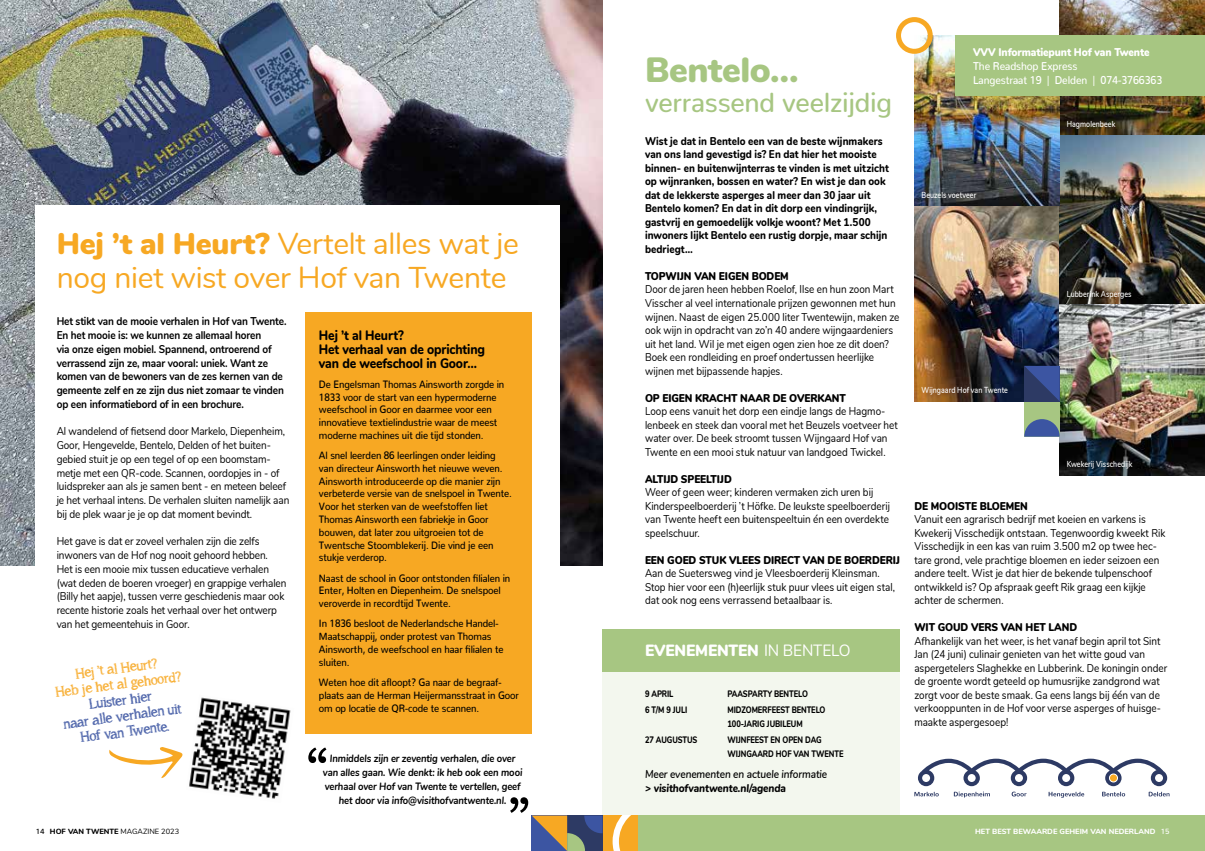
<style>
.page{position:relative;width:1205px;height:851px;background:#fff}
.page>*{position:absolute;margin:0;border:0;box-sizing:border-box;transform-origin:0 0}
.t1{font:900 35px "Nunito";letter-spacing:-.01em;color:#a7c682}
.t2{font:30px/33.8px "Nunito";letter-spacing:-.01em;color:#f7a823}
.t3{font:500 27.5px "Nunito";letter-spacing:-.01em;color:#a7c682}
.t4{font:17.25px/16px "asongforjennifer";color:#3c55a2;text-align:center}
.t5{font:17.25px/15.9px "asongforjennifer";color:#f7a823;text-align:center}
.t6{font:900 16.25px "Nunito";letter-spacing:-.01em;color:#fff;scale:.95 1}
.t7{font:800 13.75px/13.8px "Nunito";letter-spacing:-.01em;color:#000;scale:.89 1}
.t8{font:11.25px/13.5px "Nunito";color:#000;scale:.88 1}
.t9{font:11.25px/13.8px "Nunito";color:#000;scale:.89 1}
.t10{font:800 11.25px/13.5px "Nunito";letter-spacing:.005em;color:#000;scale:.88 1}
.t11{font:700 11.25px/13.8px "Nunito";letter-spacing:-.01em;color:#000;scale:.89 1}
.t12{font:900 11.25px "Nunito";letter-spacing:-.01em;color:#000;scale:.9 1}
.t13{font:500 11.25px/13.8px "Nunito";letter-spacing:-.01em;color:#fff;scale:.91 1}
.t14{font:italic 600 11.25px "Nunito";letter-spacing:-.01em;color:#000;scale:.9 1}
.t15{font:900 11.25px "Nunito";letter-spacing:-.01em;color:#fff;scale:.91 1}
.t16{font:italic 800 11.25px "Nunito";letter-spacing:-.01em;color:#000;scale:.9 1}
.t17{font:500 10.62px/12.8px "Nunito";letter-spacing:-.01em;color:#000;scale:.89 1}
.t18{font:italic 700 10.62px/13.8px "Nunito";letter-spacing:-.01em;color:#000;text-align:center;scale:.89 1}
.t19{font:800 9.38px/13.5px "Nunito";letter-spacing:-.01em;color:#000;scale:.8 1}
.t20{font:600 8.75px "Nunito";letter-spacing:.01em;color:#fff;scale:.8 1}
.t21{font:800 7.5px "Nunito";color:#fff}
.t22{font:800 7.5px "Nunito";color:#000}
.t23{font:500 7.5px "Nunito";color:#000}
.t24{font:500 7.5px "Nunito";color:#fff}
.s1{font-weight:900}
.s2{font-weight:400}
</style>
<div class="page">
<img style="left:914px;top:206px;width:145px;height:195px">
<img style="left:0;top:0;width:602px;height:565px">
<div style="left:35px;top:206px;width:525px;height:644px;background:#fff"></div>
<img style="left:1059px;top:135px;width:146px;height:170px">
<img style="left:1059px;top:305px;width:146px;height:170px">
<img style="left:1059px;top:0;width:146px;height:135px">
<img style="left:914px;top:35px;width:145px;height:171px">
<div style="left:896px;top:17px;width:37px;height:37px;border:5px solid #f7a823;border-radius:50%"></div>
<div style="left:955px;top:35px;width:250px;height:61px;background:#a7c682"></div>
<div style="left:602px;top:664px;width:298px;height:186px;background:#f3f7ee"></div>
<svg style="left:914px;top:758px;width:255px;height:39px"></svg>
<div style="left:1109px;top:773px;width:8px;height:8px;background:#f7a823;border-radius:50%"></div>
<div style="left:1109px;top:773px;width:9px;height:9px;border:1px solid #fff;border-radius:50%"></div>
<div style="left:602px;top:815px;width:603px;height:35px;background:#a7c682"></div>
<div style="left:602px;top:815px;width:36px;height:35px;background:#f7a823"></div>
<svg style="left:612px;top:815px;width:19px;height:35px"></svg>
<div style="left:1024px;top:401px;width:35px;height:35px;background:#a7c682"></div>
<svg style="left:1024px;top:419px;width:35px;height:17px"></svg>
<svg style="left:1024px;top:366px;width:35px;height:35px"></svg>
<div style="left:602px;top:628px;width:298px;height:43px;background:#a7c682"></div>
<div style="left:305px;top:313px;width:227px;height:420px;background:#f7a823"></div>
<svg style="left:308px;top:747px;width:18px;height:15px"></svg>
<svg style="left:510px;top:797px;width:92px;height:53px"></svg>
<svg style="left:109px;top:697px;width:182px;height:102px"></svg>
<h2 class="t2" style="left:57px;top:225px;width:464px"><span class="s1">Hej ’t al Heurt?</span> Vertelt alles wat je nog niet wist over Hof van Twente</h2>
<p class="t11" style="left:57px;top:314px;width:260px">Het stikt van de mooie verhalen in Hof van Twente.<br>En het mooie is: we kunnen ze allemaal horen<br>via onze eigen mobiel. Spannend, ontroerend of verrassend zijn ze, maar vooral: uniek. Want ze komen van de bewoners van de zes kernen van de gemeente zelf en ze zijn dus niet zomaar te vinden op een informatiebord of in een brochure.</p>
<p class="t9" style="left:57px;top:424px;width:263px">Al wandelend of fietsend door Markelo, Diepenheim, Goor, Hengevelde, Bentelo, Delden of het buiten&shy;gebied stuit je op een tegel of op een boomstam&shy;metje met een QR-code. Scannen, oordopjes in - of luidspreker aan als je samen bent - en meteen beleef je het verhaal intens. De verhalen sluiten namelijk aan bij de plek waar je je op dat moment bevindt.</p>
<p class="t9" style="left:57px;top:534px;width:260px">Het gave is dat er zoveel verhalen zijn die zelfs inwoners van de Hof nog nooit gehoord hebben.<br>Het is een mooie mix tussen educatieve verhalen (wat deden de boeren vroeger) en grappige verhalen (Billy het aapje), tussen verre geschiedenis maar ook recente historie zoals het verhaal over het ontwerp van het gemeentehuis in Goor.</p>
<h3 class="t5" style="left:53px;top:668px;width:128px;rotate:-7deg">Hej ’t al Heurt?<br>Heb je het al gehoord?</h3>
<h3 class="t4" style="left:61px;top:699px;width:120px;rotate:-7deg">Luister hier<br>naar alle verhalen uit<br>Hof van Twente.</h3>
<p class="t7" style="left:319px;top:327px;width:188px">Hej ’t al Heurt?<br>Het verhaal van de oprichting van de weefschool in Goor…</p>
<p class="t17" style="left:319px;top:376px;width:210px">De Engelsman Thomas Ainsworth zorgde in 1833 voor de start van een hypermoderne weefschool in Goor en daarmee voor een innovatieve textielindustrie waar de meest moderne machines uit die tijd stonden.</p>
<p class="t17" style="left:319px;top:448px;width:218px">Al snel leerden 86 leerlingen onder leiding van directeur Ainsworth het nieuwe weven.<br>Ainsworth introduceerde op die manier zijn verbeterde versie van de snelspoel in Twente.<br>Voor het sterken van de weefstoffen liet Thomas Ainsworth een fabriekje in Goor bouwen, dat later zou uitgroeien tot de Twentsche Stoomblekerij. Die vind je een stukje verderop.</p>
<p class="t17" style="left:319px;top:570px;width:216px">Naast de school in Goor ontstonden filialen in<br>Enter, Holten en Diepenheim. De snelspoel veroverde in recordtijd Twente.</p>
<p class="t17" style="left:319px;top:616px;width:209px">In 1836 besloot de Nederlandsche Handel-Maatschappij, onder protest van Thomas Ainsworth, de weefschool en haar filialen te sluiten.</p>
<p class="t17" style="left:319px;top:674px;width:226px">Weten hoe dit afloopt? Ga naar de begraaf&shy;plaats aan de Herman Heijermansstraat in Goor</p>
<p class="t17" style="left:319px;top:701px;width:181px">om op locatie de QR-code te scannen.</p>
<p class="t18" style="left:323px;top:751px;width:226px">Inmiddels zijn er zeventig verhalen, die over van alles gaan. Wie denkt: ik heb ook een mooi verhaal over Hof van Twente te vertellen, geef het door via info@visithofvantwente.nl.</p>
<h1 class="t1" style="left:645px;top:43px;width:155px">Bentelo…</h1>
<h3 class="t3" style="left:645px;top:78px;width:248px">verrassend veelzijdig</h3>
<p class="t10" style="left:645px;top:133px;width:279px">Wist je dat in Bentelo een van de beste wijnmakers van ons land gevestigd is? En dat hier het mooiste binnen- en buitenwijnterras te vinden is met uitzicht op wijnranken, bossen en water? En wist je dan ook dat de lekkerste asperges al meer dan 30 jaar uit Bentelo komen? En dat in dit dorp een vindingrijk, gastvrij en gemoedelijk volkje woont? Met 1.500 inwoners lijkt Bentelo een rustig dorpje, maar schijn bedriegt…</p>
<p class="t12" style="left:645px;top:268px;width:161px">TOPWIJN VAN EIGEN BODEM</p>
<p class="t8" style="left:645px;top:282px;width:290px">Door de jaren heen hebben Roelof, Ilse en hun zoon Mart Visscher al veel internationale prijzen gewonnen met hun wijnen. Naast de eigen 25.000 liter Twentewijn, maken ze ook wijn in opdracht van zo’n 40 andere wijngaardeniers uit het land. Wil je met eigen ogen zien hoe ze dit doen?<br>Boek een rondleiding en proef ondertussen heerlijke wijnen met bijpassende hapjes.</p>
<p class="t12" style="left:645px;top:389px;width:225px">OP EIGEN KRACHT NAAR DE OVERKANT</p>
<p class="t8" style="left:645px;top:403px;width:289px">Loop eens vanuit het dorp een eindje langs de Hagmo&shy;lenbeek en steek dan vooral met het Beuzels voetveer het water over. De beek stroomt tussen Wijngaard Hof van Twente en een mooi stuk natuur van landgoed Twickel.</p>
<p class="t12" style="left:645px;top:470px;width:98px">ALTIJD SPEELTIJD</p>
<p class="t8" style="left:645px;top:484px;width:280px">Weer of geen weer; kinderen vermaken zich uren bij Kinderspeelboerderij ’t Höfke. De leukste speelboerderij van Twente heeft een buitenspeeltuin én een overdekte speelschuur.</p>
<p class="t12" style="left:645px;top:551px;width:285px">EEN GOED STUK VLEES DIRECT VAN DE BOERDERIJ</p>
<p class="t8" style="left:645px;top:565px;width:286px">Aan de Suetersweg vind je Vleesboerderij Kleinsman.<br>Stop hier voor een (h)eerlijk stuk puur vlees uit eigen stal, dat ook nog eens verrassend betaalbaar is.</p>
<h3 class="t6" style="left:645px;top:638px;width:218px">EVENEMENTEN <span class="s2">IN BENTELO</span></h3>
<p class="t19" style="left:645px;top:686px;width:37px">9 APRIL</p>
<p class="t19" style="left:727px;top:686px;width:102px">PAASPARTY BENTELO</p>
<p class="t19" style="left:645px;top:702px;width:54px">6 T/M 9 JULI</p>
<p class="t19" style="left:727px;top:702px;width:124px">MIDZOMERFEEST BENTELO<br>100-JARIG JUBILEUM</p>
<p class="t19" style="left:645px;top:732px;width:67px">27 AUGUSTUS</p>
<p class="t19" style="left:727px;top:732px;width:147px">WIJNFEEST EN OPEN DAG<br>WIJNGAARD HOF VAN TWENTE</p>
<p class="t14" style="left:645px;top:766px;width:204px">Meer evenementen en actuele informatie</p>
<p class="t16" style="left:645px;top:779px;width:158px">&gt; visithofvantwente.nl/agenda</p>
<p class="t15" style="left:973px;top:44px;width:195px">VVV Informatiepunt Hof van Twente</p>
<p class="t13" style="left:973px;top:58px;width:209px">The Readshop Express<br>Langestraat 19 | Delden | 074-3766363</p>
<p class="t20" style="left:921px;top:188px;width:70px">Beuzels voetveer</p>
<p class="t20" style="left:921px;top:384px;width:109px">Wijngaard Hof van Twente</p>
<p class="t20" style="left:1067px;top:117px;width:62px">Hagmolenbeek</p>
<p class="t20" style="left:1067px;top:287px;width:83px">Lubberink Asperges</p>
<p class="t20" style="left:1067px;top:457px;width:84px">Kwekerij Visschedijk</p>
<p class="t12" style="left:914px;top:497px;width:128px">DE MOOISTE BLOEMEN</p>
<p class="t8" style="left:914px;top:511px;width:287px">Vanuit een agrarisch bedrijf met koeien en varkens is Kwekerij Visschedijk ontstaan. Tegenwoordig kweekt Rik Visschedijk in een kas van ruim 3.500 m2 op twee hec&shy;tare grond, vele prachtige bloemen en ieder seizoen een andere teelt. Wist je dat hier de bekende tulpenschoof ontwikkeld is? Op afspraak geeft Rik graag een kijkje achter de schermen.</p>
<p class="t12" style="left:914px;top:619px;width:182px">WIT GOUD VERS VAN HET LAND</p>
<p class="t8" style="left:914px;top:633px;width:289px">Afhankelijk van het weer, is het vanaf begin april tot Sint Jan (24 juni) culinair genieten van het witte goud van aspergetelers Slaghekke en Lubberink. De koningin onder de groente wordt geteeld op humusrijke zandgrond wat zorgt voor de beste smaak. Ga eens langs bij één van de verkooppunten in de Hof voor verse asperges of huisge&shy;maakte aspergesoep!</p>
<p class="t23" style="left:36px;top:824px;width:10px">14</p>
<p class="t24" style="left:1161px;top:824px;width:10px">15</p>
<p class="t22" style="left:50px;top:825px;width:131px">HOF VAN TWENTE <span class="s2">MAGAZINE 2023</span></p>
<p class="t21" style="left:975px;top:825px;width:182px">HET BEST BEWAARDE GEHEIM VAN NEDERLAND</p>
</div>
